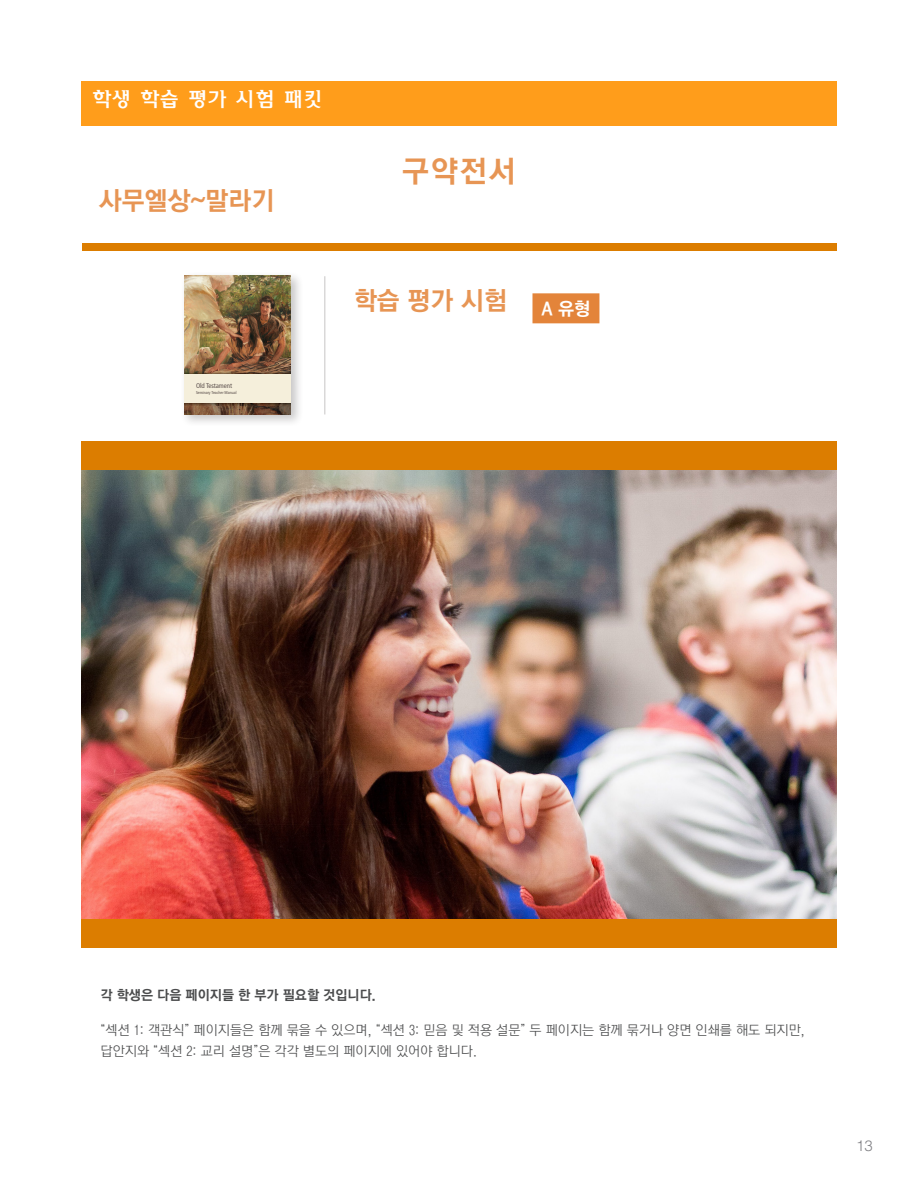
<style>
.page{position:relative;width:918px;height:1188px;background:#fff}
.page>*{position:absolute;margin:0;border:0;box-sizing:border-box;transform-origin:0 0}
.t1{font:30px "YDVYGO550";color:#e79554}
.t2{font:25.5px "YDVYGO550";color:#e79554}
.t3{font:19.5px "YDV Soma M";color:#fff}
.t4{font:18px "YDVYGO550";color:#fff}
.t5{font:300 15px "Helveticalds Lat";color:#818185}
.t6{font:13.5px/21px "YDVYGO520";color:#4b4c4d}
.t7{font:13.5px "YDVYGO550";color:#4b4c4d}
.t8{font:condensed 6.9px "Frutigerlds Lat";letter-spacing:-.01em;color:#5d514e}
.t9{font:condensed 4.2px "Frutigerlds Lat";color:#5d514e}
</style>
<div class="page">
<img style="left:81px;top:470px;width:756px;height:449px">
<div style="left:82px;top:243px;width:755px;height:8px;background:#dc7d00"></div>
<div style="left:81px;top:441px;width:756px;height:29px;background:#dc7d00"></div>
<div style="left:81px;top:919px;width:756px;height:29px;background:#dc7d00"></div>
<hr style="left:324px;top:276px;width:2px;height:138px;background:#b4b2b2">
<div style="left:532px;top:293px;width:67px;height:30px;background:#e3843a"></div>
<div style="left:180px;top:272px;width:124px;height:155px;background:#231f20;opacity:.25"></div>
<img style="left:184px;top:275px;width:107px;height:139px">
<div style="left:184px;top:374px;width:107px;height:29px;background:#f5efdb"></div>
<svg style="left:289px;top:413px;width:4px;height:3px"></svg>
<div style="left:82px;top:81px;width:755px;height:44px;background:#ff9d1b"></div>
<h3 class="t3" style="left:92px;top:89px;width:232px">학생 학습 평가 시험 패킷</h3>
<h2 class="t2" style="left:99px;top:186px;width:177px">사무엘상~말라기</h2>
<p class="t8" style="left:196px;top:380px;width:38px">Old Testament</p>
<p class="t9" style="left:196px;top:389px;width:42px">Seminary Teacher Manual</p>
<h1 class="t1" style="left:402px;top:154px;width:115px">구약전서</h1>
<h2 class="t2" style="left:354px;top:286px;width:154px">학습 평가 시험</h2>
<h3 class="t4" style="left:541px;top:299px;width:50px">A 유형</h3>
<p class="t7" style="left:101px;top:987px;width:277px">각 학생은 다음 페이지들 한 부가 필요할 것입니다.</p>
<p class="t6" style="left:101px;top:1019px;width:706px">“섹션 1: 객관식” 페이지들은 함께 묶을 수 있으며, “섹션 3: 믿음 및 적용 설문” 두 페이지는 함께 묶거나 양면 인쇄를 해도 되지만, 답안지와 “섹션 2: 교리 설명”은 각각 별도의 페이지에 있어야 합니다.</p>
<p class="t5" style="left:856px;top:1134px;width:18px">13</p>
</div>
